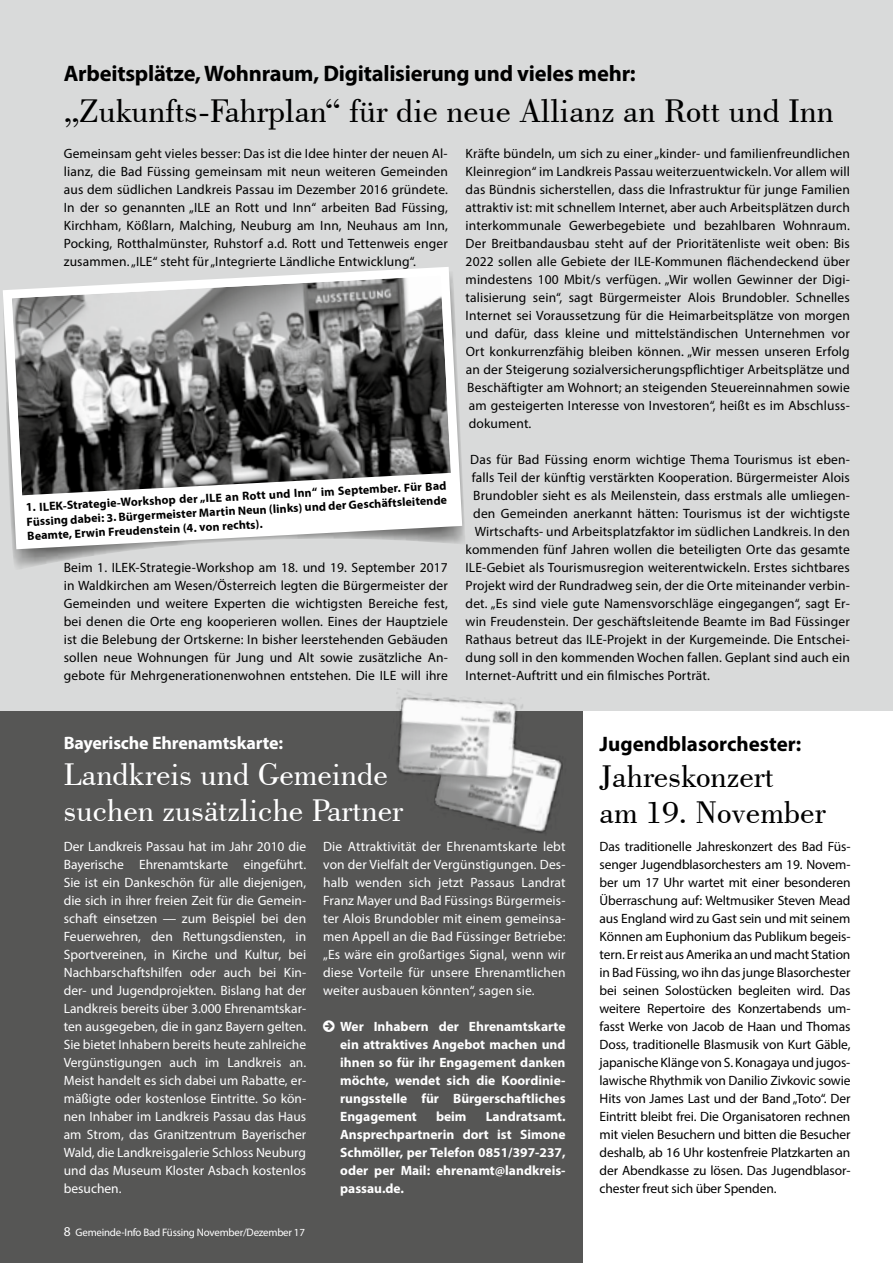
<style>
.page{position:relative;width:893px;height:1263px;background:#fff}
.page>*{position:absolute;margin:0;border:0;box-sizing:border-box;transform-origin:0 0}
.t1{font:34.5px "Bodoni BT";color:#000}
.t2{font:33px/36px "Bodoni BT";color:#fff}
.t3{font:33px/36px "Bodoni BT";color:#000}
.t4{font:700 22.5px "Myriad Pro";letter-spacing:-.01em;color:#000}
.t5{font:700 21px "Myriad Pro";color:#000}
.t6{font:700 18px "Myriad Pro";letter-spacing:-.01em;color:#fff}
.t7{font:13.5px/18px "Myriad Pro";letter-spacing:.01em;color:#000;text-align:justify}
.t8{font:13.5px/18px "Myriad Pro";color:#fff;text-align:justify}
.t9{font:700 13.5px/18px "Myriad Pro";color:#fff;text-align:justify}
.t10{font:700 12px/14.4px "Myriad Pro";color:#000;text-align:justify}
.t11{font:10.8px "Myriad Pro";letter-spacing:-.02em;color:#fff}
.s1{font-size:13.5px}
</style>
<div class="page">
<div style="left:0;top:710px;width:583px;height:553px;background:#565655"></div>
<div style="left:0;top:0;width:893px;height:710px;background:#d9dada"></div>
<img style="left:381px;top:691px;width:196px;height:142px">
<svg style="left:13px;top:554px;width:88px;height:15px"></svg>
<svg style="left:3px;top:267px;width:462px;height:287px"></svg>
<svg style="left:16px;top:473px;width:440px;height:74px;background:#dadada"></svg>
<h3 class="t4" style="left:64px;top:58px;width:573px">Arbeitsplätze, Wohnraum, Digitalisierung und vieles mehr:</h3>
<h1 class="t1" style="left:64px;top:90px;width:772px">„Zukunfts-Fahrplan“ für die neue Allianz an Rott und Inn</h1>
<p class="t7" style="left:64px;top:144px;width:386px">Gemeinsam geht vieles besser: Das ist die Idee hinter der neuen Al&shy;lianz, die Bad Füssing gemeinsam mit neun weiteren Gemeinden aus dem südlichen Landkreis Passau im Dezember 2016 gründete.<br>In der so genannten „ILE an Rott und Inn“ arbeiten Bad Füssing, Kirchham, Kößlarn, Malching, Neuburg am Inn, Neuhaus am Inn, Pocking, Rotthalmünster, Ruhstorf a.d. Rott und Tettenweis enger zusammen. „ILE“ steht für „Integrierte Ländliche Entwicklung“.</p>
<p class="t7" style="left:466px;top:144px;width:386px">Kräfte bündeln, um sich zu einer „kinder- und familienfreundlichen Kleinregion“ im Landkreis Passau weiterzuentwickeln. Vor allem will das Bündnis sicherstellen, dass die Infrastruktur für junge Familien attraktiv ist: mit schnellem Internet, aber auch Arbeitsplätzen durch interkommunale Gewerbegebiete und bezahlbaren Wohnraum.<br>Der Breitbandausbau steht auf der Prioritätenliste weit oben: Bis 2022 sollen alle Gebiete der ILE-Kommunen flächendeckend über mindestens 100 Mbit/s verfügen. „Wir wollen Gewinner der Digi&shy;talisierung sein“, sagt Bürgermeister Alois Brundobler. Schnelles Internet sei Voraussetzung für die Heimarbeitsplätze von morgen und dafür, dass kleine und mittelständischen Unternehmen vor Ort konkurrenzfähig bleiben können. „Wir messen unseren Erfolg an der Steigerung sozialversicherungspflichtiger Arbeitsplätze und Beschäftigter am Wohnort; an steigenden Steuereinnahmen sowie am gesteigerten Interesse von Investoren“, heißt es im Abschluss&shy;dokument.</p>
<p class="t7" style="left:470px;top:450px;width:381px">Das für Bad Füssing enorm wichtige Thema Tourismus ist eben-</p>
<p class="t7" style="left:472px;top:468px;width:380px">falls Teil der künftig verstärkten Kooperation. Bürgermeister Alois</p>
<p class="t7" style="left:473px;top:486px;width:378px">Brundobler sieht es als Meilenstein, dass erstmals alle umliegen-</p>
<p class="t7" style="left:473px;top:504px;width:378px">den Gemeinden anerkannt hätten: Tourismus ist der wichtigste</p>
<p class="t7" style="left:475px;top:522px;width:377px">Wirtschafts- und Arbeitsplatzfaktor im südlichen Landkreis. In den</p>
<p class="t7" style="left:466px;top:540px;width:386px">kommenden fünf Jahren wollen die beteiligten Orte das gesamte</p>
<p class="t7" style="left:466px;top:558px;width:386px">ILE-Gebiet als Tourismusregion weiterentwickeln. Erstes sichtbares</p>
<p class="t7" style="left:466px;top:576px;width:386px">Projekt wird der Rundradweg sein, der die Orte miteinander verbin-</p>
<p class="t7" style="left:466px;top:594px;width:386px">det. „Es sind viele gute Namensvorschläge eingegangen“, sagt Er-</p>
<p class="t7" style="left:466px;top:612px;width:386px">win Freudenstein. Der geschäftsleitende Beamte im Bad Füssinger</p>
<p class="t7" style="left:466px;top:630px;width:386px">Rathaus betreut das ILE-Projekt in der Kurgemeinde. Die Entschei-</p>
<p class="t7" style="left:466px;top:648px;width:386px">dung soll in den kommenden Wochen fallen. Geplant sind auch ein</p>
<p class="t7" style="left:466px;top:666px;width:246px">Internet-Auftritt und ein filmisches Porträt.</p>
<p class="t10" style="left:26px;top:500px;width:422px;rotate:-3deg">1. ILEK-Strategie-Workshop der „ILE an Rott und Inn“ im September. Für Bad Füssing dabei: 3. Bürgermeister Martin Neun (links) und der Geschäftsleitende Beamte, Erwin Freudenstein (4. von rechts).</p>
<p class="t7" style="left:64px;top:558px;width:386px">Beim 1. ILEK-Strategie-Workshop am 18. und 19. September 2017 in Waldkirchen am Wesen/Österreich legten die Bürgermeister der Gemeinden und weitere Experten die wichtigsten Bereiche fest, bei denen die Orte eng kooperieren wollen. Eines der Hauptziele ist die Belebung der Ortskerne: In bisher leerstehenden Gebäuden sollen neue Wohnungen für Jung und Alt sowie zusätzliche An&shy;gebote für Mehrgenerationenwohnen entstehen. Die ILE will ihre</p>
<h3 class="t6" style="left:64px;top:731px;width:221px">Bayerische Ehrenamtskarte:</h3>
<h2 class="t2" style="left:64px;top:756px;width:341px">Landkreis und Gemeinde suchen zusätzliche Partner</h2>
<p class="t8" style="left:64px;top:837px;width:244px">Der Landkreis Passau hat im Jahr 2010 die Bayerische Ehrenamtskarte eingeführt.<br>Sie ist ein Dankeschön für alle diejenigen, die sich in ihrer freien Zeit für die Gemein&shy;schaft einsetzen — zum Beispiel bei den Feuerwehren, den Rettungsdiensten, in Sportvereinen, in Kirche und Kultur, bei Nachbarschaftshilfen oder auch bei Kin&shy;der- und Jugendprojekten. Bislang hat der Landkreis bereits über 3.000 Ehrenamtskar&shy;ten ausgegeben, die in ganz Bayern gelten.<br>Sie bietet Inhabern bereits heute zahlreiche Vergünstigungen auch im Landkreis an.<br>Meist handelt es sich dabei um Rabatte, er&shy;mäßigte oder kostenlose Eintritte. So kön&shy;nen Inhaber im Landkreis Passau das Haus am Strom, das Granitzentrum Bayerischer Wald, die Landkreisgalerie Schloss Neuburg und das Museum Kloster Asbach kostenlos besuchen.</p>
<p class="t8" style="left:323px;top:837px;width:244px">Die Attraktivität der Ehrenamtskarte lebt von der Vielfalt der Vergünstigungen. Des&shy;halb wenden sich jetzt Passaus Landrat Franz Mayer und Bad Füssings Bürgermeis&shy;ter Alois Brundobler mit einem gemeinsa&shy;men Appell an die Bad Füssinger Betriebe: „Es wäre ein großartiges Signal, wenn wir diese Vorteile für unsere Ehrenamtlichen weiter ausbauen könnten“, sagen sie.</p>
<p class="t9" style="left:340px;top:1017px;width:227px">Wer Inhabern der Ehrenamtskarte ein attraktives Angebot machen und ihnen so für ihr Engagement danken möchte, wendet sich die Koordinie&shy;rungsstelle für Bürgerschaftliches Engagement</p>
<p class="t9" style="left:340px;top:1107px;width:227px;text-indent:145px">Landratsamt.<br>Ansprechpartnerin dort ist Simone Schmöller, per Telefon 0851/397-237, oder per Mail: ehrenamt@landkreis&shy;passau.de.</p>
<p class="t9" style="left:436px;top:1107px;width:32px">beim</p>
<p class="t11" style="left:64px;top:1226px;width:243px"><span class="s1">8</span> Gemeinde-Info Bad Füssing November/Dezember 17</p>
<h3 class="t5" style="left:600px;top:731px;width:203px">Jugendblasorchester:</h3>
<h2 class="t3" style="left:600px;top:758px;width:227px">Jahreskonzert<br>am 19. November</h2>
<p class="t7" style="left:600px;top:837px;width:252px">Das traditionelle Jahreskonzert des Bad Füs&shy;senger Jugendblasorchesters am 19. Novem&shy;ber um 17 Uhr wartet mit einer besonderen Überraschung auf: Weltmusiker Steven Mead aus England wird zu Gast sein und mit seinem Können am Euphonium das Publikum begeis&shy;tern. Er reist aus Amerika an und macht Station in Bad Füssing, wo ihn das junge Blasorchester bei seinen Solostücken begleiten wird. Das weitere Repertoire des Konzertabends um&shy;fasst Werke von Jacob de Haan und Thomas Doss, traditionelle Blasmusik von Kurt Gäble, japanische Klänge von S. Konagaya und jugos&shy;lawische Rhythmik von Danilio Zivkovic sowie Hits von James Last und der Band „Toto“. Der Eintritt bleibt frei. Die Organisatoren rechnen mit vielen Besuchern und bitten die Besucher deshalb, ab 16 Uhr kostenfreie Platzkarten an der Abendkasse zu lösen. Das Jugendblasor&shy;chester freut sich über Spenden.</p>
</div>
